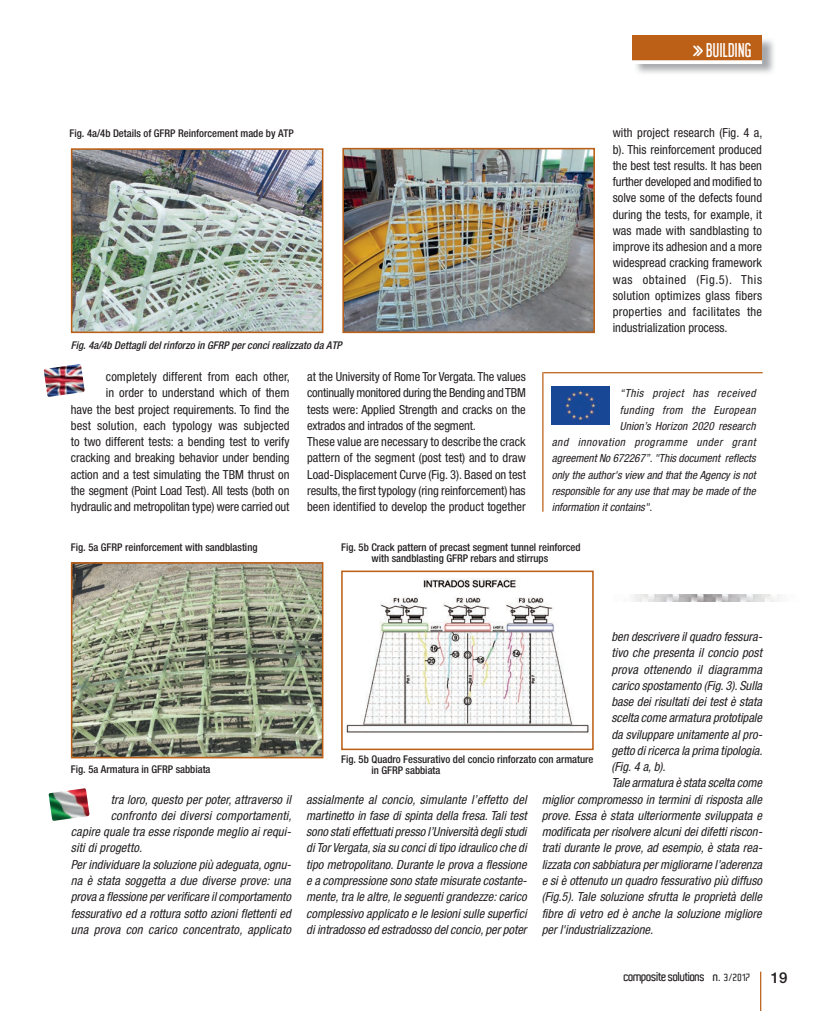
<style>
.page{position:relative;width:833px;height:1011px;background:#fff}
.page>*{position:absolute;margin:0;border:0;box-sizing:border-box;transform-origin:0 0}
.t1{font:17.5px "Libel Suit";letter-spacing:.02em;color:#fff}
.t2{font:500 15px "Helvetica Neue";color:#231f20}
.t3{font:italic condensed 12.5px/16.2px "Helvetica Neue";color:#231f20;text-align:justify}
.t4{font:condensed 12.5px/16.2px "Helvetica Neue";letter-spacing:-.005em;color:#231f20;text-align:right}
.t5{font:italic condensed 12.5px "Helvetica Neue";letter-spacing:.02em;color:#231f20}
.t6{font:600 12.5px "Aldo";letter-spacing:-.045em;color:#231f20}
.t7{font:italic condensed 11.25px "Helvetica Neue";color:#231f20}
.t8{font:italic condensed 11.25px "Helvetica Neue";letter-spacing:.04em;color:#231f20}
.t9{font:italic condensed 11.25px "Helvetica Neue";letter-spacing:.045em;color:#231f20}
.t10{font:500 condensed 10.62px/11.8px "Helvetica Neue";color:#231f20;text-align:center}
.t11{font:italic 500 condensed 10.62px "Helvetica Neue";color:#231f20}
.s1{font-family:"KG Arrows";font-size:25px}
.s2{font-size:10px}
</style>
<div class="page">
<hr style="left:760px;top:971px;width:1px;height:40px;background:#bc6017">
<img style="left:634px;top:595px;width:145px;height:6px">
<img style="left:74px;top:151px;width:246px;height:179px">
<div style="left:71px;top:148px;width:252px;height:185px;border:2px solid #bc6017"></div>
<img style="left:345px;top:151px;width:247px;height:179px">
<div style="left:342px;top:148px;width:253px;height:185px;border:2px solid #bc6017"></div>
<img style="left:74px;top:565px;width:246px;height:190px">
<div style="left:71px;top:562px;width:252px;height:196px;border:2px solid #bc6017"></div>
<img style="left:346px;top:578px;width:244px;height:156px">
<div style="left:341px;top:570px;width:252px;height:180px;border:2px solid #bc6017"></div>
<img style="left:44px;top:364px;width:41px;height:33px">
<img style="left:636px;top:39px;width:138px;height:34px">
<div style="left:632px;top:35px;width:130px;height:26px;background:#bc6017"></div>
<svg style="left:632px;top:60px;width:130px;height:4px"></svg>
<img style="left:552px;top:386px;width:57px;height:38px">
<img style="left:49px;top:788px;width:40px;height:33px">
<hr style="left:543px;top:372px;width:219px;height:1px;background:#bc6017">
<hr style="left:542px;top:372px;width:1px;height:140px;background:#bc6017">
<p class="t10" style="left:70px;top:128px;width:226px">Fig. 4a/4b Details of GFRP Reinforcement made by ATP</p>
<p class="t11" style="left:71px;top:339px;width:272px">Fig. 4a/4b Dettagli del rinforzo in GFRP per conci realizzato da ATP</p>
<h1 class="t1" style="left:692px;top:40px;width:61px"><span class="s1">w</span>BUILDING</h1>
<p class="t4" style="left:612px;top:125px;width:151px;text-align:justify">with project research (Fig. 4 a, b). This reinforcement produced the best test results. It has been further developed and modified to solve some of the defects found during the tests, for example, it was made with sandblasting to improve its adhesion and a more widespread cracking framework was obtained (Fig.5). This solution optimizes glass fibers properties and facilitates the industrialization process.</p>
<p class="t4" style="left:71px;top:368px;width:220px">completely different from each other,<br>in order to understand which of them<br>have the best project requirements. To find the best solution, each typology was subjected to two different tests: a bending test to verify cracking and breaking behavior under bending action and a test simulating the TBM thrust on the segment (Point Load Test). All tests (both on hydraulic and metropolitan type) were carried out</p>
<p class="t4" style="left:307px;top:368px;width:220px;text-align:left">at the University of Rome Tor Vergata. The values continually monitored during the Bending and TBM tests were: Applied Strength and cracks on the extrados and intrados of the segment.<br>These value are necessary to describe the crack pattern of the segment (post test) and to draw Load-Displacement Curve (Fig. 3). Based on test results, the first typology (ring reinforcement) has been identified to develop the product together</p>
<p class="t8" style="left:620px;top:387px;width:137px">“This project has received</p>
<p class="t8" style="left:620px;top:403px;width:137px">funding from the European</p>
<p class="t7" style="left:620px;top:419px;width:137px">Union’s Horizon 2020 research</p>
<p class="t9" style="left:552px;top:436px;width:205px">and innovation programme under grant</p>
<p class="t7" style="left:552px;top:452px;width:205px">agreement No 672267”. "This document reflects</p>
<p class="t7" style="left:552px;top:468px;width:205px">only the author's view and that the Agency is not</p>
<p class="t7" style="left:552px;top:484px;width:205px">responsible for any use that may be made of the</p>
<p class="t7" style="left:552px;top:501px;width:102px">information it contains".</p>
<p class="t10" style="left:341px;top:541px;width:241px">Fig. 5b Crack pattern of precast segment tunnel reinforced with sandblasting GFRP rebars and stirrups</p>
<p class="t10" style="left:71px;top:541px;width:188px">Fig. 5a GFRP reinforcement with sandblasting</p>
<p class="t3" style="left:611px;top:628px;width:152px">ben descrivere il quadro fessura-</p>
<p class="t3" style="left:611px;top:645px;width:152px">tivo che presenta il concio post</p>
<p class="t3" style="left:611px;top:661px;width:152px">prova ottenendo il diagramma</p>
<p class="t3" style="left:611px;top:677px;width:152px">carico spostamento (Fig. 3). Sulla</p>
<p class="t3" style="left:611px;top:693px;width:152px">base dei risultati dei test è stata</p>
<p class="t3" style="left:611px;top:710px;width:152px">scelta come armatura prototipale</p>
<p class="t3" style="left:611px;top:726px;width:152px">da sviluppare unitamente al pro-</p>
<p class="t3" style="left:611px;top:742px;width:152px">getto di ricerca la prima tipologia.</p>
<p class="t3" style="left:611px;top:758px;width:56px">(Fig. 4 a, b).</p>
<p class="t3" style="left:611px;top:775px;width:152px">Tale armatura è stata scelta come</p>
<p class="t3" style="left:541px;top:791px;width:222px">miglior compromesso in termini di risposta alle</p>
<p class="t3" style="left:541px;top:807px;width:222px">prove. Essa è stata ulteriormente sviluppata e</p>
<p class="t3" style="left:541px;top:823px;width:222px">modificata per risolvere alcuni dei difetti riscon-</p>
<p class="t3" style="left:541px;top:840px;width:222px">trati durante le prove, ad esempio, è stata rea-</p>
<p class="t3" style="left:541px;top:856px;width:222px">lizzata con sabbiatura per migliorarne l’aderenza</p>
<p class="t3" style="left:541px;top:872px;width:222px">e si è ottenuto un quadro fessurativo più diffuso</p>
<p class="t3" style="left:541px;top:888px;width:222px">(Fig.5). Tale soluzione sfrutta le proprietà delle</p>
<p class="t3" style="left:541px;top:905px;width:222px">fibre di vetro ed è anche la soluzione migliore</p>
<p class="t3" style="left:541px;top:921px;width:113px">per l'industrializzazione.</p>
<p class="t10" style="left:71px;top:763px;width:141px">Fig. 5a Armatura in GFRP sabbiata</p>
<p class="t10" style="left:371px;top:753px;width:224px;text-align:left;text-indent:-30px">Fig. 5b Quadro Fessurativo del concio rinforzato con armature in GFRP sabbiata</p>
<p class="t3" style="left:306px;top:791px;width:222px">assialmente al concio, simulante l’effetto del martinetto in fase di spinta della fresa. Tali test sono stati effettuati presso l’Università degli studi di Tor Vergata, sia su conci di tipo idraulico che di tipo metropolitano. Durante le prova a flessione e a compressione sono state misurate costante&shy;mente, tra le altre, le seguenti grandezze: carico complessivo applicato e le lesioni sulle superfici di intradosso ed estradosso del concio, per poter</p>
<p class="t3" style="left:111px;top:791px;width:182px">tra loro, questo per poter, attraverso il</p>
<p class="t5" style="left:111px;top:808px;width:182px">confronto dei diversi comportamenti,</p>
<p class="t3" style="left:71px;top:823px;width:222px">capire quale tra esse risponde meglio ai requi-</p>
<p class="t3" style="left:71px;top:840px;width:73px">siti di progetto.</p>
<p class="t3" style="left:71px;top:856px;width:222px">Per individuare la soluzione più adeguata, ognu-</p>
<p class="t3" style="left:71px;top:872px;width:221px">na è stata soggetta a due diverse prove: una</p>
<p class="t3" style="left:71px;top:888px;width:221px">prova a flessione per verificare il comportamento</p>
<p class="t3" style="left:71px;top:905px;width:222px">fessurativo ed a rottura sotto azioni flettenti ed</p>
<p class="t3" style="left:71px;top:921px;width:222px">una prova con carico concentrato, applicato</p>
<p class="t6" style="left:623px;top:969px;width:128px">composite solutions n. <span class="s2">3/2017</span></p>
<p class="t2" style="left:770px;top:969px;width:18px">19</p>
</div>
